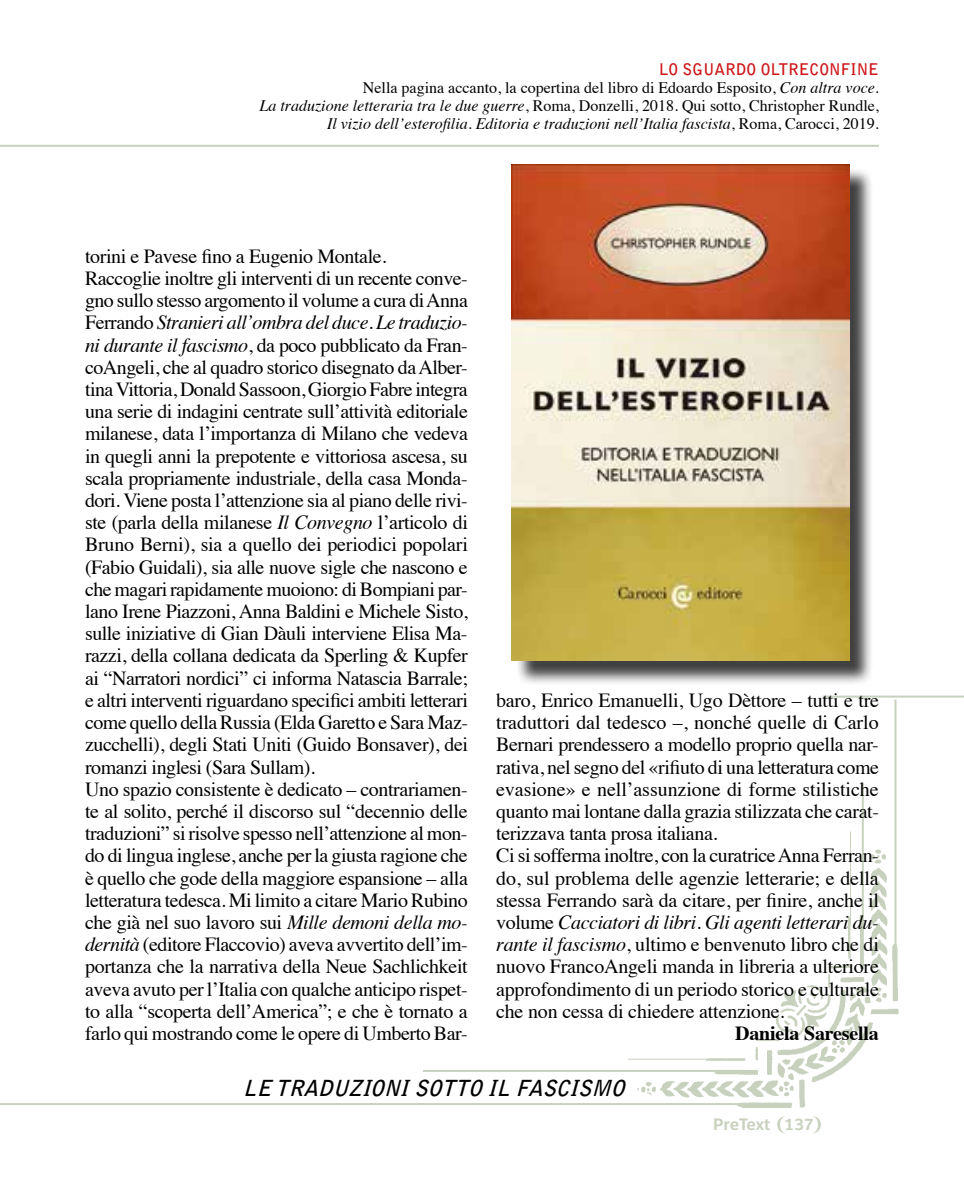
<style>
.page{position:relative;width:964px;height:1191px;background:#fff}
.page>*{position:absolute;margin:0;border:0;box-sizing:border-box;transform-origin:0 0}
.t1{font:italic 700 22px "Bell Gothic Std";color:#000}
.t2{font:20px/22.2px "Times";letter-spacing:-.02em;color:#000}
.t3{font:700 20px "Times";letter-spacing:-.01em;color:#000}
.t4{font:16px/18px "Times";color:#000;text-align:right}
.t5{font:700 16px "Bell Gothic Std";color:#cd171a}
.t6{font:700 16px "Brera";letter-spacing:.025em;color:#c7d1bd}
.s1{font-style:italic}
</style>
<div class="page">
<hr style="left:0;top:145px;width:879px;height:2px;background:#c7d1bd">
<hr style="left:0;top:1103px;width:745px;height:2px;background:#c7d1bd">
<img style="left:638px;top:849px;width:261px;height:258px">
<hr style="left:423px;top:1069px;width:322px;height:2px;background:#c7d1bd">
<hr style="left:628px;top:1058px;width:117px;height:1px;background:#c7d1bd">
<hr style="left:894px;top:699px;width:2px;height:280px;background:#c7d1bd">
<hr style="left:862px;top:783px;width:2px;height:134px;background:#c7d1bd">
<hr style="left:850px;top:831px;width:1px;height:94px;background:#c7d1bd">
<hr style="left:822px;top:695px;width:142px;height:2px;background:#c7d1bd">
<div style="left:515px;top:167px;width:359px;height:518px;background:#000;opacity:.75"></div>
<img style="left:512px;top:164px;width:337px;height:496px">
<p class="t5" style="left:659px;top:60px;width:222px">LO SGUARDO OLTRECONFINE</p>
<p class="t4" style="left:259px;top:78px;width:621px">Nella pagina accanto, la copertina del libro di Edoardo Esposito, <span class="s1">Con altra voce.<br>La traduzione letteraria tra le due guerre</span>, Roma, Donzelli, 2018. Qui sotto, Christopher Rundle,<br><span class="s1">Il vizio dellʼesterofilia. Editoria e traduzioni nellʼItalia fascista</span>, Roma, Carocci, 2019.</p>
<p class="t2" style="left:85px;top:243px;width:384px">torini e Pavese fino a Eugenio Montale.<br>Raccoglie inoltre gli interventi di un recente conve&shy;gno sullo stesso argomento il volume a cura di Anna Ferrando <span class="s1">Stranieri all’ombra del duce. Le traduzio&shy;ni durante il fascismo</span>, da poco pubblicato da Fran&shy;coAngeli, che al quadro storico disegnato da Alber&shy;tina Vittoria, Donald Sassoon, Giorgio Fabre integra una serie di indagini centrate sull’attività editoriale milanese, data l’importanza di Milano che vedeva in quegli anni la prepotente e vittoriosa ascesa, su scala propriamente industriale, della casa Monda&shy;dori. Viene posta l’attenzione sia al piano delle rivi&shy;ste (parla della milanese <span class="s1">Il Convegno</span> l’articolo di Bruno Berni), sia a quello dei periodici popolari (Fabio Guidali), sia alle nuove sigle che nascono e che magari rapidamente muoiono: di Bompiani par&shy;lano Irene Piazzoni, Anna Baldini e Michele Sisto, sulle iniziative di Gian Dàuli interviene Elisa Ma&shy;razzi, della collana dedicata da Sperling &amp; Kupfer ai “Narratori nordici” ci informa Natascia Barrale; e altri interventi riguardano specifici ambiti letterari come quello della Russia (Elda Garetto e Sara Maz&shy;zucchelli), degli Stati Uniti (Guido Bonsaver), dei romanzi inglesi (Sara Sullam).<br>Uno spazio consistente è dedicato – contrariamen&shy;te al solito, perché il discorso sul “decennio delle traduzioni” si risolve spesso nell’attenzione al mon&shy;do di lingua inglese, anche per la giusta ragione che è quello che gode della maggiore espansione – alla letteratura tedesca. Mi limito a citare Mario Rubino che già nel suo lavoro sui <span class="s1">Mille demoni della mo&shy;dernità</span> (editore Flaccovio) aveva avvertito dell’im&shy;portanza che la narrativa della Neue Sachlichkeit aveva avuto per l’Italia con qualche anticipo rispet&shy;to alla “scoperta dell’America”; e che è tornato a farlo qui mostrando come le opere di Umberto Bar-</p>
<p class="t2" style="left:496px;top:687px;width:384px">baro, Enrico Emanuelli, Ugo Dèttore – tutti e tre traduttori dal tedesco –, nonché quelle di Carlo Bernari prendessero a modello proprio quella nar&shy;rativa, nel segno del «rifiuto di una letteratura come evasione» e nell’assunzione di forme stilistiche quanto mai lontane dalla grazia stilizzata che carat&shy;terizzava tanta prosa italiana.<br>Ci si sofferma inoltre, con la curatrice Anna Ferran&shy;do, sul problema delle agenzie letterarie; e della stessa Ferrando sarà da citare, per finire, anche il volume <span class="s1">Cacciatori di libri. Gli agenti letterari du&shy;rante il fascismo</span>, ultimo e benvenuto libro che di nuovo FrancoAngeli manda in libreria a ulteriore approfondimento di un periodo storico e culturale che non cessa di chiedere attenzione.</p>
<p class="t3" style="left:735px;top:1014px;width:145px">Daniela Saresella</p>
<p class="t1" style="left:243px;top:1075px;width:390px">LE TRADUZIONISOTTO IL FASCISMO</p>
<p class="t6" style="left:713px;top:1114px;width:102px">PreText 137</p>
</div>
